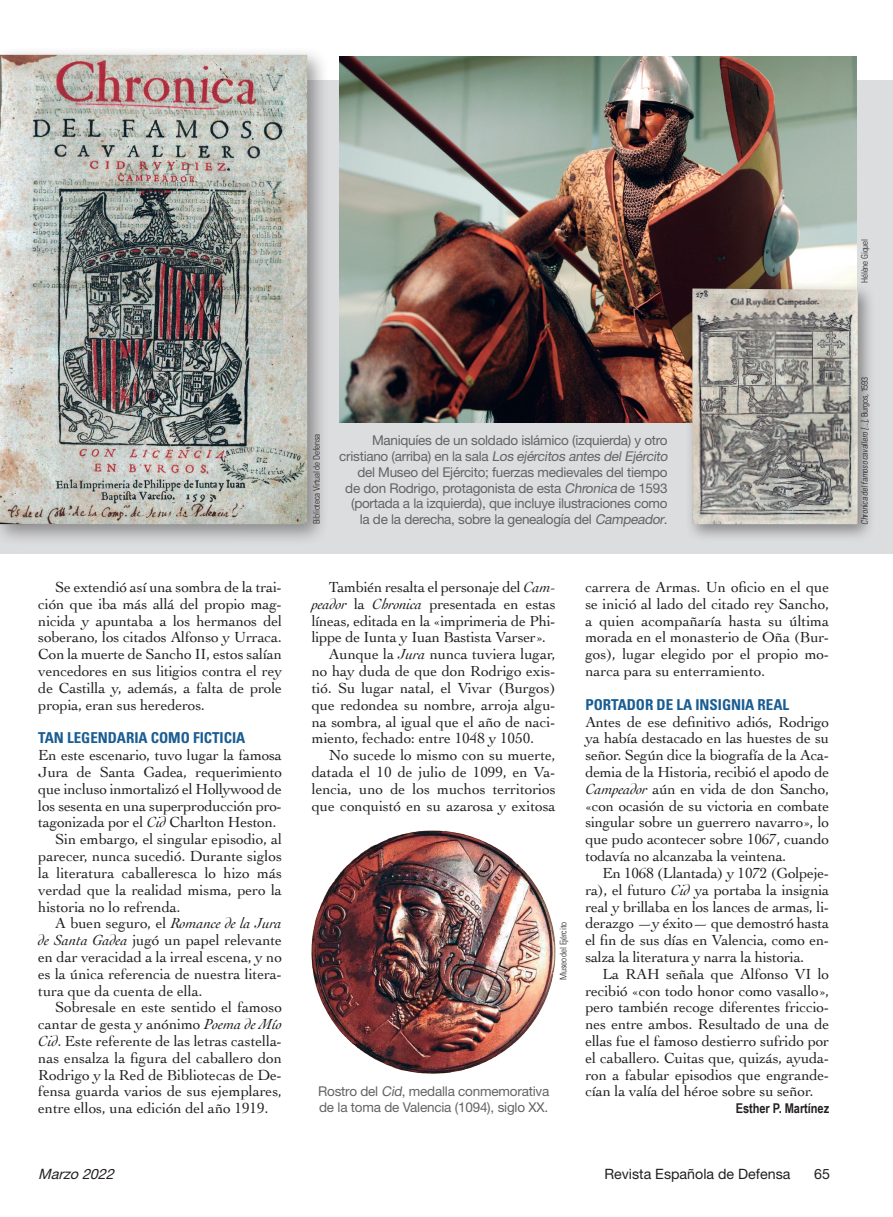
<style>
.page{position:relative;width:893px;height:1217px;background:#fff}
.page>*{position:absolute;margin:0;border:0;box-sizing:border-box;transform-origin:0 0}
.Texto_general{font:15.3px/16.8px "Cochin";letter-spacing:-.005em;color:#231f20;text-align:justify}
.Ladillo{font:700 condensed 15px "Univers";letter-spacing:-.005em;color:#1a5d93}
.t1{font:14.25px "Helvetica Neue";color:#231f20}
.t2{font:italic 14.25px "Helvetica Neue";color:#231f20}
.Pie_de_foto{font:13.5px/15.8px "Helvetica Neue";letter-spacing:-.02em;color:#636366;text-align:right}
.Firma{font:700 13.5px "Arial Narrow";letter-spacing:-.005em;color:#231f20}
.Crédito_foto{font:300 condensed 9px "Univers";letter-spacing:-.02em;color:#231f20}
.Crédito_foto-2{font:italic 300 condensed 9px "Univers";color:#231f20}
.s1{font-style:italic}
.s2{font-style:normal}
</style>
<div class="page">
<div style="left:0;top:80px;width:893px;height:474px;background:#dcdddf"></div>
<img style="left:339px;top:57px;width:518px;height:365px">
<div style="left:685px;top:281px;width:191px;height:261px;background:#231f20;opacity:.46"></div>
<img style="left:692px;top:288px;width:166px;height:236px">
<img style="left:312px;top:830px;width:244px;height:242px">
<div style="left:0;top:46px;width:330px;height:500px;background:#231f20;opacity:.46"></div>
<img style="left:0;top:55px;width:307px;height:469px">
<p class="Crédito_foto" style="left:859px;top:283px;width:45px;rotate:-90deg">Hélène Giquel</p>
<p class="Texto_general" style="left:38px;top:578px;width:245px;text-indent:17px">Se extendió así una sombra de la trai&shy;ción que iba más allá del propio mag&shy;nicida y apuntaba a los hermanos del soberano, los citados Alfonso y Urraca.<br>Con la muerte de Sancho II, estos salían vencedores en sus litigios contra el rey de Castilla y, además, a falta de prole propia, eran sus herederos.</p>
<p class="Ladillo" style="left:38px;top:728px;width:209px">TAN LEGENDARIA COMO FICTICIA</p>
<p class="Texto_general" style="left:38px;top:746px;width:245px">En este escenario, tuvo lugar la famosa Jura de Santa Gadea, requerimiento que incluso inmortalizó el Hollywood de los sesenta en una superproducción pro&shy;tagonizada por el <span class="s1">Cid</span> Charlton Heston.</p>
<p class="Texto_general" style="left:38px;top:830px;width:245px;text-indent:17px">Sin embargo, el singular episodio, al parecer, nunca sucedió. Durante siglos la literatura caballeresca lo hizo más verdad que la realidad misma, pero la historia no lo refrenda.</p>
<p class="Texto_general" style="left:38px;top:914px;width:245px;text-indent:17px">A buen seguro, el <span class="s1">Romance de la Jura de Santa Gadea</span> jugó un papel relevante en dar veracidad a la irreal escena, y no es la única referencia de nuestra litera&shy;tura que da cuenta de ella.</p>
<p class="Texto_general" style="left:38px;top:998px;width:245px;text-indent:17px">Sobresale en este sentido el famoso cantar de gesta y anónimo <span class="s1">Poema de Mío Cid</span>. Este referente de las letras castella&shy;nas ensalza la figura del caballero don Rodrigo y la Red de Bibliotecas de De&shy;fensa guarda varios de sus ejemplares, entre ellos, una edición del año 1919.</p>
<p class="Crédito_foto" style="left:311px;top:524px;width:91px;rotate:-90deg">Biblioteca Virtual de Defensa</p>
<p class="Pie_de_foto" style="left:339px;top:432px;width:332px">Maniquíes de un soldado islámico (izquierda) y otro cristiano (arriba) en la sala <span class="s1">Los ejércitos antes delEjército </span>del Museo del Ejército; fuerzas medievales del tiempo<br>de don Rodrigo, protagonista de esta <span class="s1">Chronica</span> de 1593 (portada a la izquierda), que incluye ilustraciones como<br>la de la derecha, sobre la genealogía del <span class="s1">Campeador</span>.</p>
<p class="Texto_general" style="left:312px;top:578px;width:245px;text-indent:17px">También resalta el personaje del <span class="s1">Cam&shy;peador</span> la <span class="s1">Chronica</span> presentada en estas líneas, editada en la «imprimeria de Phi&shy;lippe de Iunta y Iuan Bastista Varser».</p>
<p class="Texto_general" style="left:312px;top:645px;width:245px;text-indent:17px">Aunque la <span class="s1">Jura</span> nunca tuviera lugar, no hay duda de que don Rodrigo exis&shy;tió. Su lugar natal, el Vivar (Burgos) que redondea su nombre, arroja algu&shy;na sombra, al igual que el año de naci&shy;miento, fechado: entre 1048 y 1050.</p>
<p class="Texto_general" style="left:312px;top:746px;width:245px;text-indent:17px">No sucede lo mismo con su muerte, datada el 10 de julio de 1099, en Va&shy;lencia, uno de los muchos territorios que conquistó en su azarosa y exitosa</p>
<p class="Crédito_foto" style="left:558px;top:979px;width:59px;rotate:-90deg">Museo del Ejército</p>
<p class="Pie_de_foto" style="left:318px;top:1082px;width:233px;text-align:left">Rostro del <span class="s1">Cid</span>, medalla conmemorativa de la toma de Valencia (1094), siglo XX.</p>
<p class="Texto_general" style="left:585px;top:578px;width:245px">carrera de Armas. Un oficio en el que se inició al lado del citado rey Sancho, a quien acompañaría hasta su última morada en el monasterio de Oña (Bur&shy;gos), lugar elegido por el propio mo&shy;narca para su enterramiento.</p>
<p class="Ladillo" style="left:585px;top:695px;width:205px">PORTADOR DE LA INSIGNIA REAL</p>
<p class="Texto_general" style="left:585px;top:712px;width:245px">Antes de ese definitivo adiós, Rodrigo ya había destacado en las huestes de su señor. Según dice la biografía de la Aca&shy;demia de la Historia, recibió el apodo de <span class="s1">Campeador</span> aún en vida de don Sancho, «con ocasión de su victoria en combate singular sobre un guerrero navarro», lo que pudo acontecer sobre 1067, cuando todavía no alcanzaba la veintena.</p>
<p class="Texto_general" style="left:585px;top:863px;width:245px;text-indent:17px">En 1068 (Llantada) y 1072 (Golpeje&shy;ra), el futuro <span class="s1">Cid</span> ya portaba la insignia real y brillaba en los lances de armas, li&shy;derazgo —y éxito— que demostró hasta el fin de sus días en Valencia, como en&shy;salza la literatura y narra la historia.</p>
<p class="Texto_general" style="left:585px;top:964px;width:245px;text-indent:17px">La RAH señala que Alfonso VI lo recibió «con todo honor como vasallo», pero también recoge diferentes friccio&shy;nes entre ambos. Resultado de una de ellas fue el famoso destierro sufrido por el caballero. Cuitas que, quizás, ayuda&shy;ron a fabular episodios que engrande&shy;cían la valía del héroe sobre su señor.</p>
<p class="Firma" style="left:736px;top:1097px;width:95px">Esther P. Martínez</p>
<p class="t2" style="left:38px;top:1164px;width:81px">Marzo 2022</p>
<p class="t1" style="left:604px;top:1164px;width:188px">Revista Española de Defensa</p>
<p class="t1" style="left:814px;top:1164px;width:17px">65</p>
<p class="Crédito_foto-2" style="left:859px;top:524px;width:149px;rotate:-90deg">Chronica delfamoso cavallero [...]<span class="s2">, B u rg o s , 1 5 93</span></p>
</div>
